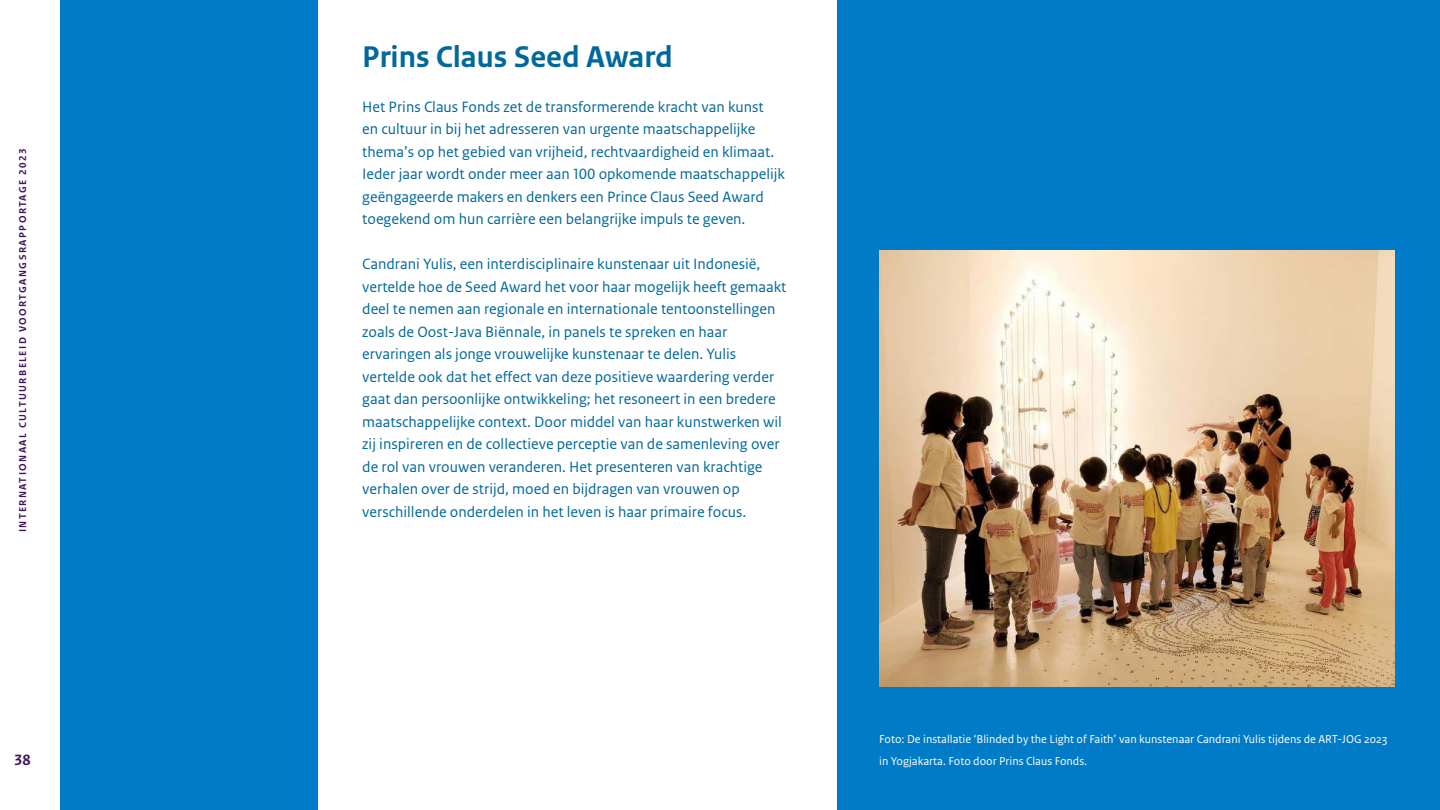
<style>
.page{position:relative;width:1440px;height:810px;background:#007bc7}
.page>*{position:absolute;margin:0;border:0;box-sizing:border-box;transform-origin:0 0}
.Titel_H1{font:700 31.5px "Rijksoverheid Sans Text";color:#01689b}
.Broodtekst_Auto{font:15.75px/22.5px "Rijksoverheid Sans Text";color:#01689b}
.t1{font:700 15.75px "Rijksoverheid Sans Text";color:#42145f}
.t2{font:12px "Rijksoverheid Sans Text";color:#fff}
.t3{font:700 10.5px "Rijksoverheid Sans Text";letter-spacing:.14em;color:#42145f}
</style>
<div class="page">
<div style="left:318px;top:0;width:519px;height:810px;background:#fff"></div>
<img style="left:879px;top:250px;width:516px;height:437px">
<div style="left:0;top:0;width:60px;height:810px;background:#fff"></div>
<p class="t3" style="left:17px;top:532px;width:386px;rotate:-90deg">INTERNATIONAAL CULTUURBELEID VOORTGANGSRAPPORTAGE 2023</p>
<h1 class="Titel_H1" style="left:362px;top:39px;width:312px">Prins Claus Seed Award</h1>
<p class="Broodtekst_Auto" style="left:362px;top:96px;width:424px">Het Prins Claus Fonds zet de transformerende kracht van kunst<br>en cultuur in bij het adresseren van urgente maatschappelijke thema’s op het gebied van vrijheid, rechtvaardigheid en klimaat.<br>Ieder jaar wordt onder meer aan 100 opkomende maatschappelijk geëngageerde makers en denkers een Prince Claus Seed Award toegekend om hun carrière een belangrijke impuls te geven.</p>
<p class="Broodtekst_Auto" style="left:362px;top:253px;width:426px">Candrani Yulis, een interdisciplinaire kunstenaar uit Indonesië, vertelde hoe de Seed Award het voor haar mogelijk heeft gemaakt deel te nemen aan regionale en internationale tentoonstellingen zoals de Oost-Java Biënnale, in panels te spreken en haar ervaringen als jonge vrouwelijke kunstenaar te delen. Yulis vertelde ook dat het effect van deze positieve waardering verder gaat dan persoonlijke ontwikkeling; het resoneert in een bredere maatschappelijke context. Door middel van haar kunstwerken wil zij inspireren en de collectieve perceptie van de samenleving over de rol van vrouwen veranderen. Het presenteren van krachtige verhalen over de strijd, moed en bijdragen van vrouwen op verschillende onderdelen in het leven is haar primaire focus.</p>
<p class="t2" style="left:879px;top:732px;width:510px">Foto: De installatie ‘Blinded by the Light of Faith’ van kunstenaar Candrani Yulis tijdens de ART-JOG 2023</p>
<p class="t1" style="left:14px;top:751px;width:18px">38</p>
<p class="t2" style="left:879px;top:754px;width:209px">in Yogjakarta. Foto door Prins Claus Fonds.</p>
</div>
